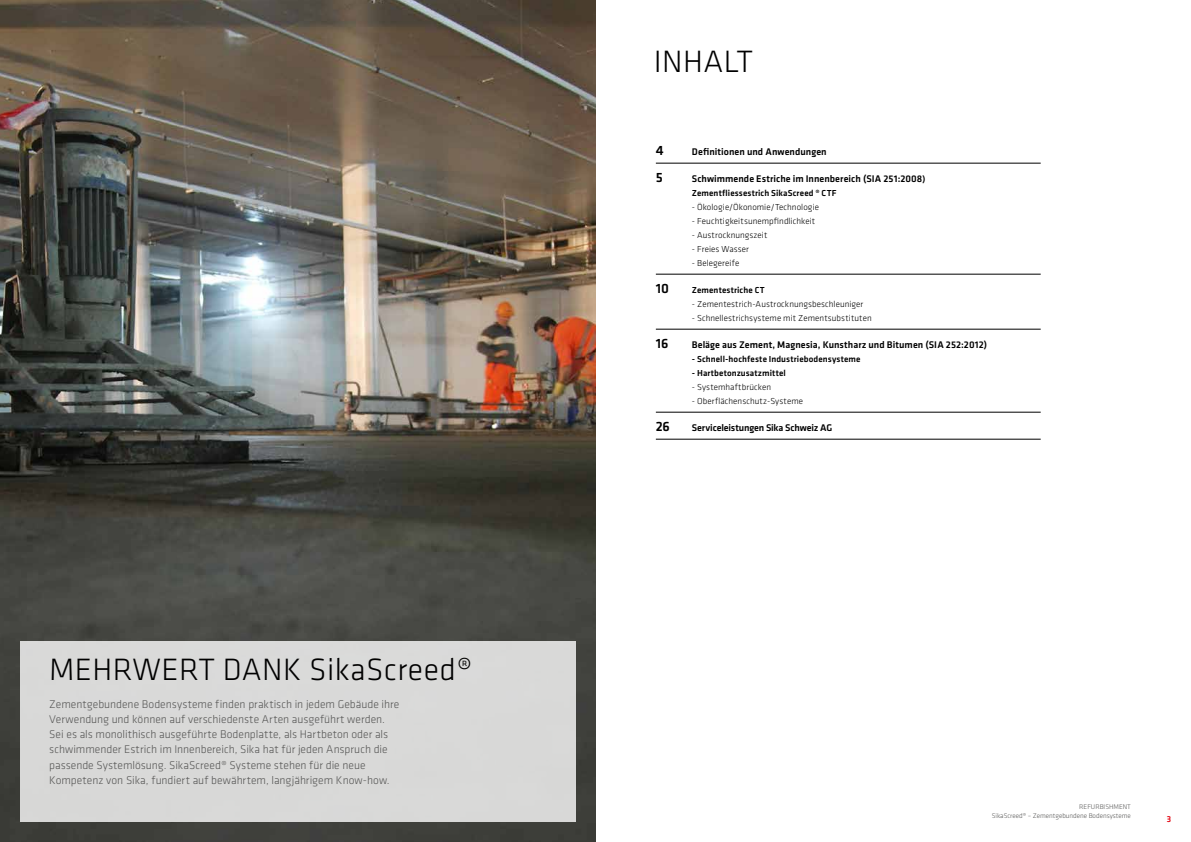
<style>
.page{position:relative;width:1191px;height:842px;background:#fff}
.page>*{position:absolute;margin:0;border:0;box-sizing:border-box;transform-origin:0 0}
.t1{font:300 32px "Klavika";letter-spacing:.015em;color:#000}
.t2{font:500 14px "Klavika";color:#000}
.t3{font:300 11.6px/15.1px "Klavika";color:#575756}
.t4{font:500 10px "Klavika";letter-spacing:.005em;color:#000}
.t5{font:500 10px "Klavika";letter-spacing:-.015em;color:#000}
.t6{font:300 9px "Klavika";letter-spacing:.01em;color:#000}
.t7{font:500 9px "Klavika";letter-spacing:.01em;color:#000}
.t8{font:500 9px "Klavika";color:#e30613}
.t9{font:300 7px/8.4px "Klavika";color:#575756;text-align:right}
.s1{font-size:9px}
</style>
<div class="page">
<img style="left:0;top:0;width:595px;height:842px">
<hr style="left:656px;top:163px;width:384px;height:1px;background:#000">
<hr style="left:656px;top:274px;width:384px;height:1px;background:#000">
<hr style="left:656px;top:329px;width:384px;height:1px;background:#000">
<hr style="left:656px;top:412px;width:384px;height:1px;background:#000">
<hr style="left:656px;top:439px;width:384px;height:1px;background:#000">
<div style="left:20px;top:642px;width:555px;height:180px;background:#d9d9d8"></div>
<h1 class="t1" style="left:49px;top:650px;width:425px">MEHRWERT DANK SikaScreed®</h1>
<p class="t3" style="left:49px;top:696px;width:351px">Zementgebundene Bodensysteme finden praktisch in jedem Gebäude ihre Verwendung und können auf verschiedenste Arten ausgeführt werden.<br>Sei es als monolithisch ausgeführte Bodenplatte, als Hartbeton oder als schwimmender Estrich im Innenbereich, Sika hat für jeden Anspruch die passende Systemlösung. SikaScreed® Systeme stehen für die neue Kompetenz von Sika, fundiert auf bewährtem, langjährigem Know-how.</p>
<h1 class="t1" style="left:653px;top:42px;width:101px">INHALT</h1>
<p class="t2" style="left:656px;top:140px;width:9px">4</p>
<p class="t4" style="left:692px;top:144px;width:136px">Definitionen und Anwendungen</p>
<p class="t2" style="left:656px;top:167px;width:9px">5</p>
<p class="t4" style="left:692px;top:171px;width:235px">Schwimmende Estriche im Innenbereich (SIA 251:2008<span class="s1">)</span></p>
<p class="t7" style="left:692px;top:186px;width:146px">Zementfliessestrich SikaScreed ® CTF</p>
<p class="t6" style="left:692px;top:201px;width:129px">- Ökologie/Ökonomie/Technologie</p>
<p class="t6" style="left:692px;top:215px;width:125px">- Feuchtigkeitsunempfindlichkeit</p>
<p class="t6" style="left:692px;top:229px;width:77px">- Austrocknungszeit</p>
<p class="t6" style="left:692px;top:243px;width:59px">- Freies Wasser</p>
<p class="t6" style="left:692px;top:257px;width:49px">- Belegereife</p>
<p class="t2" style="left:656px;top:278px;width:15px">10</p>
<p class="t7" style="left:692px;top:283px;width:74px">Zementestriche CT</p>
<p class="t6" style="left:692px;top:298px;width:173px">- Zementestrich-Austrocknungsbeschleuniger</p>
<p class="t6" style="left:692px;top:312px;width:181px">- Schnellestrichsysteme mit Zementsubstituten</p>
<p class="t2" style="left:656px;top:333px;width:14px">16</p>
<p class="t4" style="left:692px;top:337px;width:297px">Beläge aus Zement, Magnesia, Kunstharz und Bitumen (SIA 252:2012)</p>
<p class="t7" style="left:692px;top:352px;width:170px">- Schnell-hochfeste Industriebodensysteme</p>
<p class="t7" style="left:692px;top:366px;width:96px">- Hartbetonzusatzmittel</p>
<p class="t6" style="left:692px;top:381px;width:81px">- Systemhaftbrücken</p>
<p class="t6" style="left:692px;top:395px;width:113px">- Oberflächenschutz-Systeme</p>
<p class="t2" style="left:656px;top:416px;width:16px">26</p>
<p class="t5" style="left:692px;top:420px;width:142px">Serviceleistungen Sika Schweiz AG</p>
<p class="t9" style="left:991px;top:803px;width:141px">REFURBISHMENT<br>SikaScreed® – Zementgebundene Bodensysteme</p>
<p class="t8" style="left:1166px;top:813px;width:6px">3</p>
</div>
